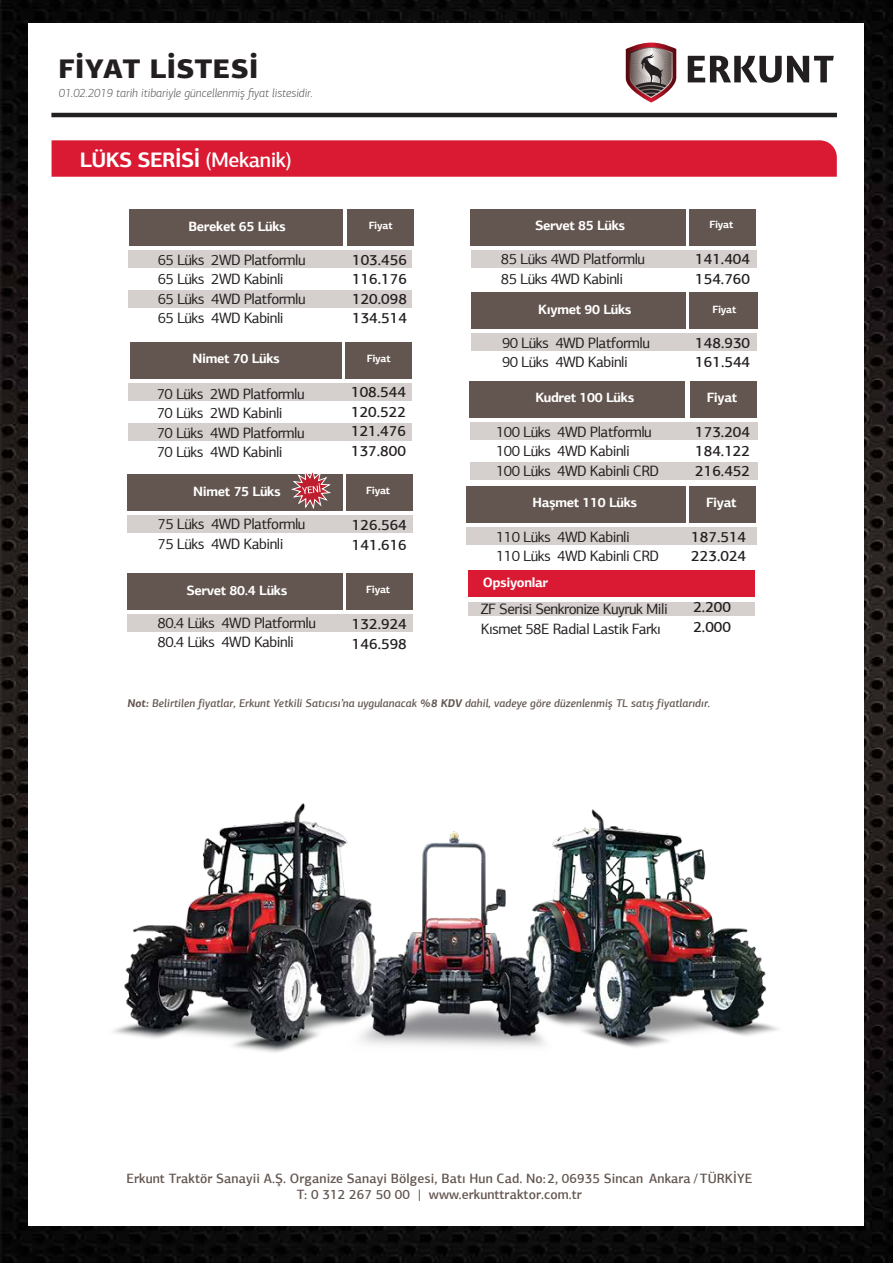
<style>
.page{position:relative;width:893px;height:1263px;background:#fff}
.page>*{position:absolute;margin:0;border:0;box-sizing:border-box;transform-origin:0 0}
.t1{font:900 27px "PF Agora Sans Pro";letter-spacing:.02em;color:#231f20}
.t2{font:700 21px "PF Agora Sans Pro";letter-spacing:-.025em;color:#fff}
.t3{font:15px/19.5px "PF Agora Sans Pro";letter-spacing:-.035em;color:#231f20}
.t4{font:500 15px/19.5px "PF Agora Sans Pro";color:#231f20}
.t5{font:500 13.5px/16.2px "PF Agora Sans Pro";letter-spacing:.005em;color:#63554f;text-align:center}
.t6{font:700 13.5px "PF Agora Sans Pro";letter-spacing:-.025em;color:#fff}
.t7{font:italic 300 12.15px "PF Agora Sans Pro";color:#58595b}
.t8{font:italic 500 11.25px "PF Agora Sans Pro";letter-spacing:.005em;color:#63554f}
.t9{font:700 10.5px "PF Agora Sans Pro";letter-spacing:-.025em;color:#fff}
.s1{font-weight:500}
.s2{font-weight:700}
</style>
<div class="page">
<img style="left:1px;top:0;width:892px;height:1263px">
<div style="left:29px;top:23px;width:835px;height:1202px;background:#fff"></div>
<svg style="left:626px;top:43px;width:50px;height:60px"></svg>
<svg style="left:688px;top:56px;width:146px;height:27px"></svg>
<hr style="left:51px;top:113px;width:786px;height:4px;background:#231f20">
<div style="left:52px;top:140px;width:785px;height:37px;background:#da1a32"></div>
<div style="left:127px;top:614px;width:286px;height:18px;background:#d5d0cd"></div>
<div style="left:127px;top:573px;width:216px;height:37px;background:#63554f"></div>
<div style="left:346px;top:573px;width:67px;height:37px;background:#63554f"></div>
<div style="left:471px;top:250px;width:285px;height:17px;background:#d5d0cd"></div>
<div style="left:471px;top:333px;width:285px;height:17px;background:#d5d0cd"></div>
<div style="left:471px;top:209px;width:215px;height:36px;background:#63554f"></div>
<div style="left:689px;top:209px;width:67px;height:36px;background:#63554f"></div>
<div style="left:466px;top:527px;width:291px;height:18px;background:#d5d0cd"></div>
<div style="left:466px;top:486px;width:219px;height:37px;background:#63554f"></div>
<div style="left:689px;top:486px;width:67px;height:37px;background:#63554f"></div>
<div style="left:470px;top:422px;width:287px;height:17px;background:#d5d0cd"></div>
<div style="left:470px;top:462px;width:287px;height:17px;background:#d5d0cd"></div>
<div style="left:470px;top:381px;width:215px;height:36px;background:#63554f"></div>
<div style="left:690px;top:381px;width:67px;height:36px;background:#63554f"></div>
<div style="left:468px;top:602px;width:287px;height:13px;background:#d5d0cd"></div>
<div style="left:468px;top:570px;width:287px;height:27px;background:#da1a32"></div>
<div style="left:128px;top:250px;width:284px;height:18px;background:#d5d0cd"></div>
<div style="left:128px;top:290px;width:284px;height:18px;background:#d5d0cd"></div>
<div style="left:130px;top:209px;width:213px;height:37px;background:#63554f"></div>
<div style="left:347px;top:209px;width:67px;height:37px;background:#63554f"></div>
<div style="left:472px;top:292px;width:214px;height:36px;background:#63554f"></div>
<div style="left:689px;top:292px;width:68px;height:36px;background:#63554f"></div>
<div style="left:128px;top:383px;width:284px;height:17px;background:#d5d0cd"></div>
<div style="left:128px;top:423px;width:284px;height:17px;background:#d5d0cd"></div>
<div style="left:130px;top:342px;width:212px;height:36px;background:#63554f"></div>
<div style="left:345px;top:342px;width:67px;height:36px;background:#63554f"></div>
<div style="left:127px;top:515px;width:286px;height:18px;background:#d5d0cd"></div>
<div style="left:127px;top:475px;width:216px;height:36px;background:#63554f"></div>
<div style="left:346px;top:475px;width:67px;height:36px;background:#63554f"></div>
<img style="left:113px;top:803px;width:665px;height:250px">
<svg style="left:290px;top:472px;width:42px;height:37px"></svg>
<h1 class="t1" style="left:58px;top:51px;width:201px">FİYAT LİSTESİ</h1>
<p class="t7" style="left:59px;top:86px;width:256px">01.02.2019 tarih itibariyle güncellenmiş fiyat listesidir.</p>
<h2 class="t2" style="left:80px;top:147px;width:214px">LÜKS SERİSİ <span class="s1">(Mekanik)</span></h2>
<p class="t6" style="left:188px;top:218px;width:99px">Bereket 65 Lüks</p>
<p class="t3" style="left:158px;top:250px;width:149px">65 Lüks 2WD Platformlu<br>65 Lüks 2WD Kabinli<br>65 Lüks 4WD Platformlu<br>65 Lüks 4WD Kabinli</p>
<p class="t4" style="left:352px;top:250px;width:56px;text-align:justify">103.456<br>116.176<br>120.098<br>134.514</p>
<p class="t9" style="left:369px;top:219px;width:25px">Fiyat</p>
<p class="t6" style="left:192px;top:350px;width:89px">Nimet 70 Lüks</p>
<p class="t3" style="left:157px;top:384px;width:149px">70 Lüks 2WD Platformlu<br>70 Lüks 2WD Kabinli<br>70 Lüks 4WD Platformlu<br>70 Lüks 4WD Kabinli</p>
<p class="t4" style="left:351px;top:382px;width:56px;text-align:justify">108.544<br>120.522<br>121.476<br>137.800</p>
<p class="t9" style="left:367px;top:351px;width:25px">Fiyat</p>
<p class="t6" style="left:193px;top:483px;width:89px">Nimet 75 Lüks</p>
<p class="t3" style="left:158px;top:514px;width:149px">75 Lüks 4WD Platformlu<br>75 Lüks 4WD Kabinli</p>
<p class="t4" style="left:352px;top:515px;width:56px">126.564<br>141.616</p>
<p class="t9" style="left:366px;top:484px;width:25px">Fiyat</p>
<p class="t6" style="left:187px;top:582px;width:102px">Servet 80.4 Lüks</p>
<p class="t3" style="left:158px;top:613px;width:160px">80.4 Lüks 4WD Platformlu<br>80.4 Lüks 4WD Kabinli</p>
<p class="t4" style="left:352px;top:614px;width:56px">132.924<br>146.598</p>
<p class="t9" style="left:366px;top:583px;width:25px">Fiyat</p>
<p class="t6" style="left:535px;top:217px;width:92px">Servet 85 Lüks</p>
<p class="t3" style="left:501px;top:249px;width:146px">85 Lüks 4WD Platformlu<br>85 Lüks 4WD Kabinli</p>
<p class="t4" style="left:695px;top:249px;width:56px">141.404<br>154.760</p>
<p class="t9" style="left:709px;top:218px;width:25px">Fiyat</p>
<p class="t6" style="left:538px;top:300px;width:95px">Kıymet 90 Lüks</p>
<p class="t9" style="left:712px;top:303px;width:25px">Fiyat</p>
<p class="t3" style="left:502px;top:333px;width:149px">90 Lüks 4WD Platformlu<br>90 Lüks 4WD Kabinli</p>
<p class="t4" style="left:695px;top:333px;width:56px">148.930<br>161.544</p>
<p class="t6" style="left:535px;top:389px;width:100px">Kudret 100 Lüks</p>
<p class="t6" style="left:707px;top:388px;width:32px">Fiyat</p>
<p class="t3" style="left:496px;top:422px;width:165px">100 Lüks 4WD Platformlu<br>100 Lüks 4WD Kabinli<br>100 Lüks 4WD Kabinli CRD</p>
<p class="t4" style="left:695px;top:422px;width:56px;text-align:justify">173.204<br>184.122<br>216.452</p>
<p class="t6" style="left:532px;top:494px;width:106px">Haşmet 110 Lüks</p>
<p class="t6" style="left:706px;top:493px;width:32px">Fiyat</p>
<p class="t3" style="left:496px;top:527px;width:165px">110 Lüks 4WD Kabinli<br>110 Lüks 4WD Kabinli CRD</p>
<p class="t4" style="left:691px;top:527px;width:56px">187.514<br>223.024</p>
<p class="t6" style="left:483px;top:574px;width:67px">Opsiyonlar</p>
<p class="t3" style="left:481px;top:599px;width:189px">ZF Serisi Senkronize Kuyruk Mili<br>Kısmet 58E Radial Lastik Farkı</p>
<p class="t4" style="left:693px;top:597px;width:39px">2.200<br>2.000</p>
<p class="t8" style="left:127px;top:697px;width:584px"><span class="s2">Not:</span> Belirtilen fiyatlar, Erkunt Yetkili Satıcısı’na uygulanacak <span class="s2">%8 KDV</span> dahil, vadeye göre düzenlenmiş TL satış fiyatlarıdır.</p>
<p class="t5" style="left:126px;top:1170px;width:627px">Erkunt Traktör Sanayii A.Ş. Organize Sanayi Bölgesi, Batı Hun Cad. No:2, 06935 Sincan Ankara /TÜRKİYE<br>T: 0 312 267 50 00 | www.erkunttraktor.com.tr</p>
</div>
